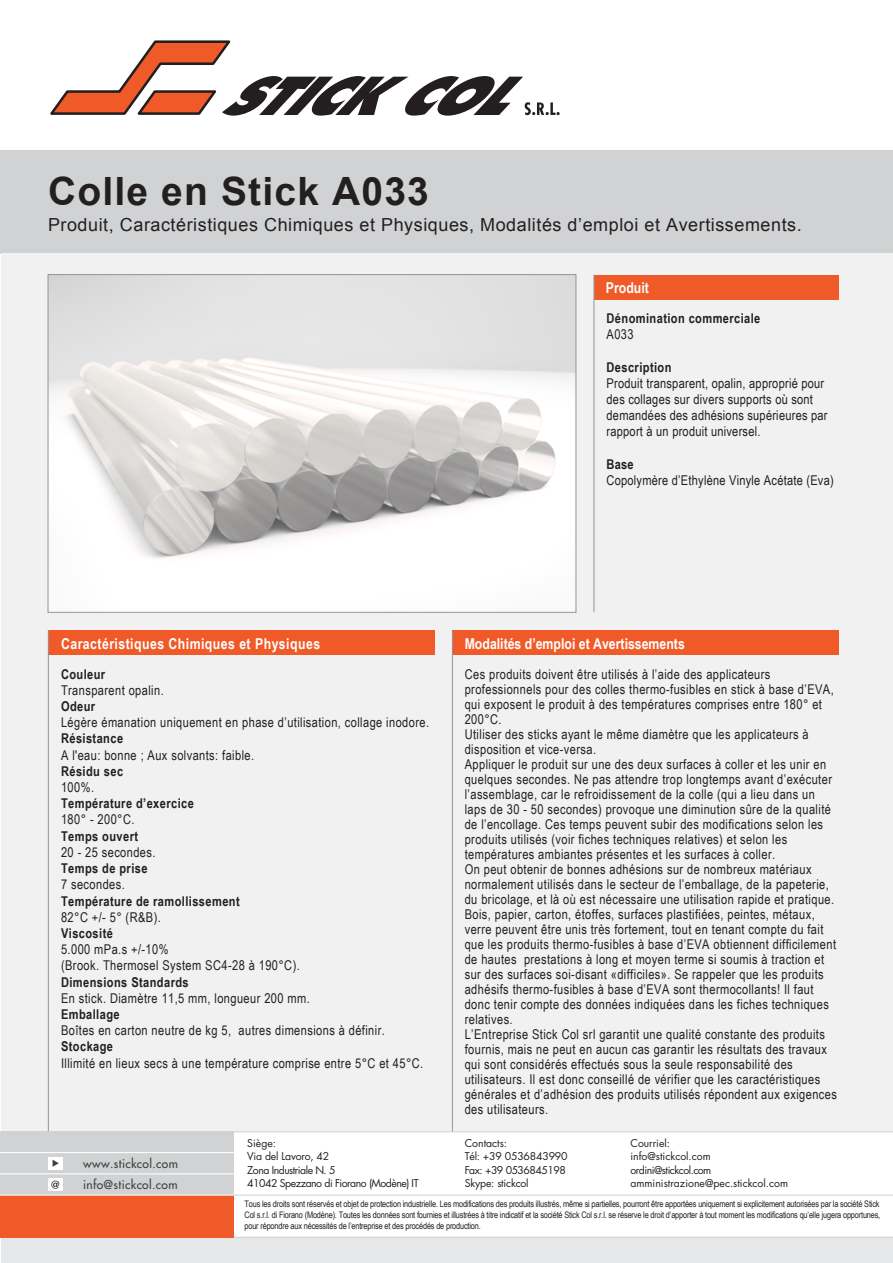
<style>
.page{position:relative;width:893px;height:1263px;background:#fff}
.page>*{position:absolute;margin:0;border:0;box-sizing:border-box;transform-origin:0 0}
.t1{font:700 39px "Arial";letter-spacing:.03em;color:#231f20}
.t2{font:18px "Arial";letter-spacing:.03em;color:#231f20}
.t3{font:700 15px "Arial Narrow";color:#fff}
.t4{font:700 15px "Arial Narrow";letter-spacing:.03em;color:#fff}
.t5{font:13.5px/15px "Arial Narrow";letter-spacing:.03em;color:#231f20}
.t6{font:700 13.5px "Arial Narrow";letter-spacing:.03em;color:#231f20}
.t7{font:500 12px/21.5px "Futura Std";letter-spacing:.03em;color:#414141}
.t8{font:10.5px/13.5px "Futura Std";color:#231f20}
.t9{font:10.5px/13.5px "Futura Std";letter-spacing:-.045em;color:#231f20}
.t10{font:10.5px/13.5px "Futura Std";letter-spacing:-.02em;color:#231f20}
.t11{font:9px/10.8px "Arial Narrow";letter-spacing:-.02em;color:#231f20;text-align:justify}
</style>
<div class="page">
<div style="left:0;top:150px;width:893px;height:104px;background:#d0d2d3"></div>
<div style="left:1px;top:254px;width:891px;height:878px;background:#f1f1f2"></div>
<div style="left:1px;top:1237px;width:891px;height:26px;background:#e6e7e8"></div>
<div style="left:594px;top:275px;width:245px;height:25px;background:#f05a29"></div>
<div style="left:48px;top:630px;width:386px;height:25px;background:#f05a29"></div>
<div style="left:452px;top:630px;width:387px;height:25px;background:#f05a29"></div>
<hr style="left:452px;top:630px;width:1px;height:502px;background:#929497">
<hr style="left:48px;top:630px;width:1px;height:502px;background:#929497">
<hr style="left:594px;top:275px;width:1px;height:337px;background:#929497">
<div style="left:0;top:1131px;width:234px;height:96px;background:#d0d2d3"></div>
<div style="left:0;top:1195px;width:234px;height:43px;background:#f05a29"></div>
<hr style="left:234px;top:1194px;width:659px;height:1px;background:#d0d2d3">
<hr style="left:0;top:1152px;width:234px;height:1px;background:#fff">
<hr style="left:0;top:1173px;width:234px;height:1px;background:#fff">
<hr style="left:0;top:1194px;width:234px;height:1px;background:#fff">
<hr style="left:234px;top:1237px;width:659px;height:1px;background:#d0d2d3">
<div style="left:48px;top:1178px;width:15px;height:13px;background:#fff"></div>
<svg style="left:51px;top:1180px;width:8px;height:9px"></svg>
<div style="left:48px;top:1157px;width:15px;height:12px;background:#fff"></div>
<svg style="left:53px;top:1160px;width:6px;height:7px"></svg>
<hr style="left:234px;top:1131px;width:659px;height:1px;background:#d0d2d3">
<img style="left:50px;top:276px;width:524px;height:334px">
<svg style="left:50px;top:40px;width:510px;height:76px"></svg>
<h1 class="t1" style="left:48px;top:165px;width:382px">Colle en Stick A033</h1>
<h2 class="t2" style="left:48px;top:213px;width:755px">Produit, Caractéristiques Chimiques et Physiques, Modalités d’emploi et Avertissements.</h2>
<p class="t3" style="left:606px;top:276px;width:45px">Produit</p>
<p class="t6" style="left:607px;top:308px;width:155px">Dénomination commerciale</p>
<p class="t5" style="left:607px;top:326px;width:29px">A033</p>
<p class="t6" style="left:607px;top:357px;width:66px">Description</p>
<p class="t5" style="left:607px;top:374px;width:223px;line-height:16.2px">Produit transparent, opalin, approprié pour des collages sur divers supports où sont demandées des adhésions supérieures par rapport à un produit universel.</p>
<p class="t6" style="left:607px;top:454px;width:29px">Base</p>
<p class="t5" style="left:607px;top:472px;width:229px">Copolymère d’Ethylène Vinyle Acétate (Eva)</p>
<p class="t4" style="left:61px;top:632px;width:261px">Caractéristiques Chimiques et Physiques</p>
<p class="t6" style="left:61px;top:664px;width:46px">Couleur</p>
<p class="t5" style="left:61px;top:682px;width:104px">Transparent opalin.</p>
<p class="t6" style="left:61px;top:696px;width:36px">Odeur</p>
<p class="t5" style="left:61px;top:714px;width:370px">Légère émanation uniquement en phase d’utilisation, collage inodore.</p>
<p class="t6" style="left:61px;top:728px;width:64px">Résistance</p>
<p class="t5" style="left:61px;top:747px;width:195px">A l'eau: bonne ; Aux solvants: faible.</p>
<p class="t6" style="left:61px;top:761px;width:64px">Résidu sec</p>
<p class="t5" style="left:61px;top:779px;width:35px">100%.</p>
<p class="t6" style="left:61px;top:793px;width:134px">Température d’exercice</p>
<p class="t5" style="left:61px;top:812px;width:75px">180° - 200°C.</p>
<p class="t6" style="left:61px;top:826px;width:79px">Temps ouvert</p>
<p class="t5" style="left:61px;top:844px;width:96px">20 - 25 secondes.</p>
<p class="t6" style="left:61px;top:858px;width:88px">Temps de prise</p>
<p class="t5" style="left:61px;top:876px;width:65px">7 secondes.</p>
<p class="t6" style="left:61px;top:890px;width:180px">Température de ramollissement</p>
<p class="t5" style="left:61px;top:909px;width:101px">82°C +/- 5° (R&amp;B).</p>
<p class="t6" style="left:61px;top:923px;width:53px">Viscosité</p>
<p class="t5" style="left:61px;top:941px;width:240px;line-height:16.2px">5.000 mPa.s +/-10%<br>(Brook. Thermosel System SC4-28 à 190°C).</p>
<p class="t6" style="left:61px;top:971px;width:129px">Dimensions Standards</p>
<p class="t5" style="left:61px;top:990px;width:250px">En stick. Diamètre 11,5 mm, longueur 200 mm.</p>
<p class="t6" style="left:61px;top:1004px;width:60px">Emballage</p>
<p class="t5" style="left:61px;top:1022px;width:325px">Boîtes en carton neutre de kg 5, autres dimensions à définir.</p>
<p class="t6" style="left:61px;top:1036px;width:54px">Stockage</p>
<p class="t5" style="left:61px;top:1055px;width:364px">Illimité en lieux secs à une température comprise entre 5°C et 45°C.</p>
<p class="t3" style="left:465px;top:632px;width:222px">Modalités d’emploi et Avertissements</p>
<p class="t5" style="left:465px;top:666px;width:374px">Ces produits doivent être utilisés à l’aide des applicateurs professionnels pour des colles thermo-fusibles en stick à base d’EVA, qui exposent le produit à des températures comprises entre 180° et 200°C.<br>Utiliser des sticks ayant le même diamètre que les applicateurs à disposition et vice-versa.<br>Appliquer le produit sur une des deux surfaces à coller et les unir en quelques secondes. Ne pas attendre trop longtemps avant d’exécuter l’assemblage, car le refroidissement de la colle (qui a lieu dans un laps de 30 - 50 secondes) provoque une diminution sûre de la qualité de l’encollage. Ces temps peuvent subir des modifications selon les produits utilisés (voir fiches techniques relatives) et selon les températures ambiantes présentes et les surfaces à coller.<br>On peut obtenir de bonnes adhésions sur de nombreux matériaux normalement utilisés dans le secteur de l’emballage, de la papeterie, du bricolage, et là où est nécessaire une utilisation rapide et pratique.<br>Bois, papier, carton, étoffes, surfaces plastifiées, peintes, métaux, verre peuvent être unis très fortement, tout en tenant compte du fait que les produits thermo-fusibles à base d’EVA obtiennent difficilement de hautes prestations à long et moyen terme si soumis à traction et sur des surfaces soi-disant «difficiles». Se rappeler que les produits adhésifs thermo-fusibles à base d’EVA sont thermocollants! Il faut donc tenir compte des données indiquées dans les fiches techniques relatives.<br>L’Entreprise Stick Col srl garantit une qualité constante des produits fournis, mais ne peut en aucun cas garantir les résultats des travaux qui sont considérés effectués sous la seule responsabilité des utilisateurs. Il est donc conseillé de vérifier que les caractéristiques générales et d’adhésion des produits utilisés répondent aux exigences des utilisateurs.</p>
<p class="t7" style="left:83px;top:1153px;width:96px">www.stickcol.com info@stickcol.com</p>
<p class="t8" style="left:630px;top:1136px;width:41px">Courriel:</p>
<p class="t8" style="left:630px;top:1163px;width:159px">ordini@stickcol.com amministrazione@pec.stickcol.com</p>
<p class="t11" style="left:244px;top:1198px;width:637px">Tous les droits sont réservés et objet de protection industrielle. Les modifications des produits illustrés, même si partielles, pourront être apportées uniquement si explicitement autorisées par la société Stick Col s.r.l. di Fiorano (Modène). Toutes les données sont fournies et illustrées à titre indicatif et la société Stick Col s.r.l. se réserve le droit d’apporter à tout moment les modifications qu’elle jugera opportunes, pour répondre aux nécessités de l’entreprise et des procédés de production.</p>
<p class="t9" style="left:247px;top:1136px;width:173px">Siège:<br>Via del Lavoro, 42<br>Zona Industriale N. 5<br>41042 Spezzano di Fiorano (Modène) IT</p>
<p class="t10" style="left:465px;top:1136px;width:104px">Contacts:<br>Tél: +39 0536843990<br>Fax: +39 0536845198<br>Skype: stickcol</p>
<p class="t8" style="left:630px;top:1150px;width:82px">info@stickcol.com</p>
</div>
